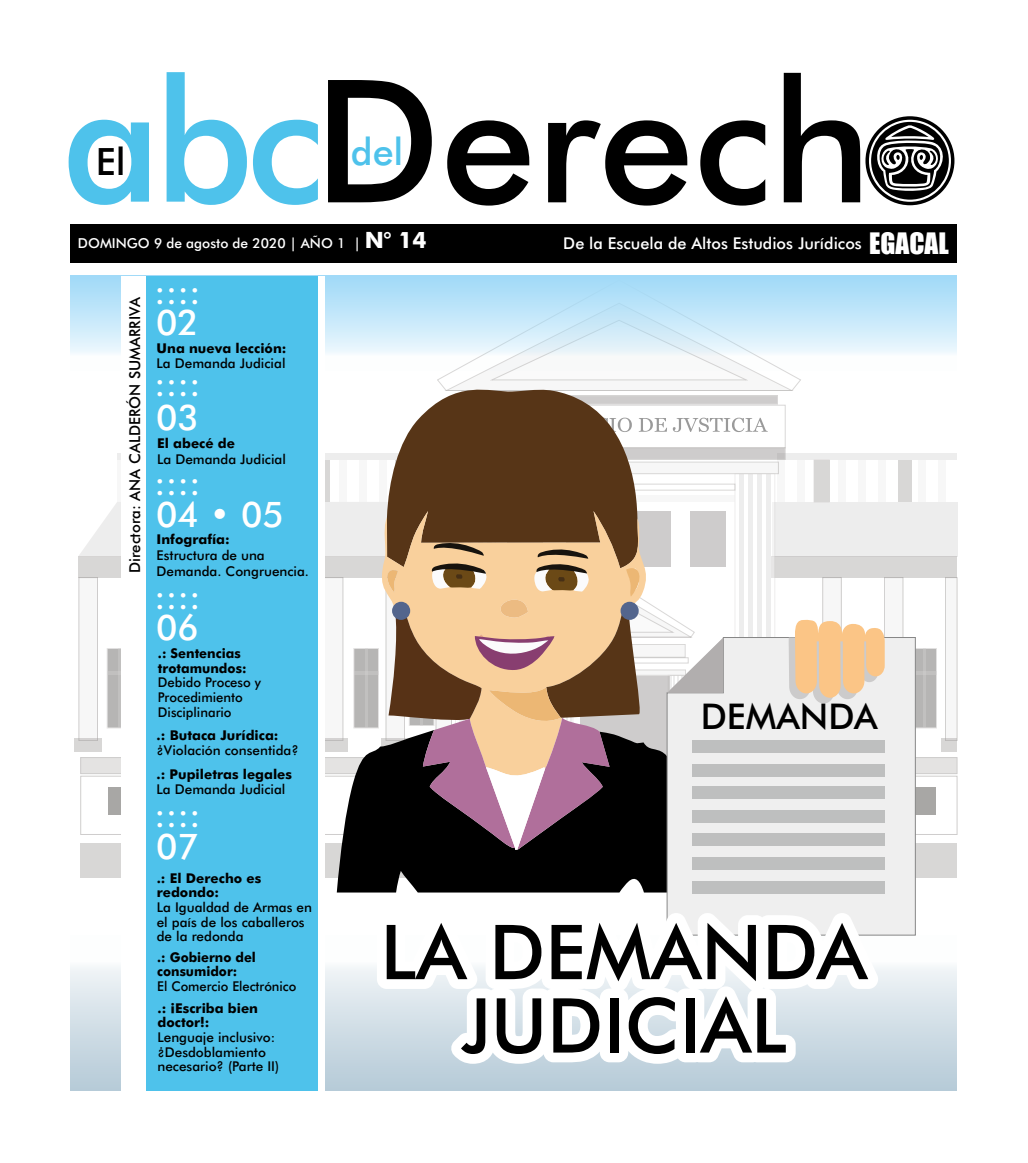
<style>
.page{position:relative;width:1028px;height:1163px;background:#fff}
.page>*{position:absolute;margin:0;border:0;box-sizing:border-box;transform-origin:0 0}
.t1{font:500 170.88px "Futura BT";color:#000}
.t2{font:500 75.75px/73.4px "Futura BT";color:#000;text-align:center}
.t3{font:500 37.62px "Futura BT";color:#4ec2eb}
.t4{font:500 37.62px "Futura BT";color:#000}
.t5{font:500 35.5px "Futura BT";color:#000}
.t6{font:500 35.38px "Futura BT";color:#fff}
.t7{font:27.25px "Impact";color:#fff}
.t8{font:700 22.5px "Futura BT";color:#fff}
.t9{font:500 16.25px "Futura BT";color:#fff}
.t10{font:500 15px "Futura BT";color:#000}
.t11{font:500 13.75px "Futura BT";color:#fff}
.t12{font:500 13.5px/14.6px "Futura BT";color:#000}
.t13{font:700 13.5px/14.6px "Futura BT";color:#000}
.t14{font:700 13.5px/14.6px "Futura BT";color:#000;scale:.96 1}
.t15{font:500 13.5px "Futura BT";color:#000;scale:.96 1}
.s1{color:#4ec2eb}
</style>
<div class="page">
<div style="left:777px;top:460px;width:7px;height:42px;background:#ededed;opacity:.4"></div>
<div style="left:797px;top:460px;width:7px;height:42px;background:#f7f7f7"></div>
<div style="left:814px;top:460px;width:15px;height:42px;background:#d8d7d6"></div>
<div style="left:838px;top:460px;width:7px;height:42px;background:#f7f7f7"></div>
<div style="left:858px;top:460px;width:7px;height:42px;background:#f7f7f7"></div>
<div style="left:878px;top:460px;width:7px;height:42px;background:#f7f7f7"></div>
<div style="left:898px;top:460px;width:14px;height:42px;background:#d8d7d6"></div>
<div style="left:918px;top:460px;width:7px;height:42px;background:#f7f7f7"></div>
<div style="left:939px;top:460px;width:7px;height:42px;background:#f7f7f7"></div>
<div style="left:777px;top:453px;width:180px;height:7px;background:#ededed"></div>
<div style="left:772px;top:502px;width:185px;height:54px;background:#ededed"></div>
<div style="left:772px;top:556px;width:185px;height:21px;background:#d8d7d6"></div>
<div style="left:945px;top:577px;width:12px;height:163px;background:#f7f7f7"></div>
<div style="left:941px;top:738px;width:16px;height:13px;background:#9f9c9a;opacity:.4"></div>
<div style="left:884px;top:577px;width:19px;height:163px;background:#f7f7f7"></div>
<div style="left:822px;top:577px;width:19px;height:163px;background:#f7f7f7"></div>
<div style="left:912px;top:648px;width:24px;height:79px;background:#b6b5b4"></div>
<div style="left:911px;top:648px;width:26px;height:80px;border:1px solid #bcb9b8"></div>
<hr style="left:922px;top:648px;width:3px;height:79px;background:#c1c0bf">
<hr style="left:912px;top:671px;width:24px;height:3px;background:#c1c0bf">
<div style="left:766px;top:757px;width:191px;height:16px;background:#e4e3e2"></div>
<div style="left:912px;top:787px;width:23px;height:27px;background:#a8a7a5"></div>
<div style="left:766px;top:842px;width:191px;height:35px;background:#d8d7d6"></div>
<div style="left:74px;top:738px;width:28px;height:13px;background:#d8d7d6"></div>
<div style="left:81px;top:842px;width:380px;height:35px;background:#d8d7d6"></div>
<div style="left:446px;top:448px;width:339px;height:11px;background:#cecccc"></div>
<div style="left:452px;top:462px;width:326px;height:11px;background:#f7f7f7"></div>
<div style="left:454px;top:395px;width:323px;height:9px;background:#cecccc"></div>
<svg style="left:442px;top:371px;width:359px;height:20px"></svg>
<svg style="left:743px;top:475px;width:30px;height:161px"></svg>
<div style="left:734px;top:473px;width:41px;height:401px;border:1px solid #d4d2d2"></div>
<hr style="left:739px;top:473px;width:4px;height:401px;background:#ededed">
<hr style="left:748px;top:473px;width:4px;height:401px;background:#ededed">
<hr style="left:757px;top:473px;width:4px;height:401px;background:#ededed">
<div style="left:766px;top:473px;width:5px;height:401px;background:#ededed"></div>
<div style="left:496px;top:496px;width:239px;height:6px;background:#f7f7f7"></div>
<div style="left:446px;top:405px;width:339px;height:43px;border:1px solid #9f9c9a"></div>
<div style="left:690px;top:511px;width:35px;height:56px;background:#cecccc"></div>
<div style="left:117px;top:460px;width:7px;height:42px;background:#f7f7f7"></div>
<div style="left:315px;top:460px;width:15px;height:42px;background:#9f9c9a;opacity:.4"></div>
<div style="left:339px;top:460px;width:7px;height:42px;background:#f7f7f7"></div>
<div style="left:360px;top:460px;width:7px;height:42px;background:#f7f7f7"></div>
<div style="left:380px;top:460px;width:7px;height:42px;background:#f7f7f7"></div>
<div style="left:117px;top:453px;width:329px;height:7px;background:#ededed"></div>
<svg style="left:643px;top:417px;width:124px;height:15px"></svg>
<div style="left:71px;top:276px;width:886px;height:95px;background:linear-gradient(to bottom,#9cd8f8,#fffdfc)"></div>
<div style="left:71px;top:935px;width:886px;height:155px;background:linear-gradient(to bottom,#fff,#b3c8d6)"></div>
<div style="left:71px;top:224px;width:886px;height:38px;background:#000"></div>
<svg style="left:865px;top:116px;width:89px;height:89px"></svg>
<div style="left:121px;top:276px;width:203px;height:814px;background:#fff"></div>
<div style="left:146px;top:276px;width:172px;height:814px;background:#4ec2eb"></div>
<div style="left:337px;top:851px;width:329px;height:41px;background:#000"></div>
<svg style="left:388px;top:377px;width:255px;height:125px;fill:#573517"></svg>
<div style="left:666px;top:636px;width:250px;height:299px;background:#efefef"></div>
<svg style="left:78px;top:502px;width:645px;height:349px"></svg>
<div style="left:692px;top:786px;width:192px;height:13px;background:#bebfbf"></div>
<div style="left:692px;top:809px;width:192px;height:13px;background:#bebfbf"></div>
<div style="left:692px;top:833px;width:192px;height:13px;background:#bebfbf"></div>
<div style="left:692px;top:857px;width:192px;height:12px;background:#bebfbf"></div>
<div style="left:692px;top:880px;width:192px;height:13px;background:#bebfbf"></div>
<div style="left:692px;top:739px;width:192px;height:13px;background:#bebfbf"></div>
<div style="left:692px;top:763px;width:192px;height:13px;background:#bebfbf"></div>
<svg style="left:788px;top:619px;width:96px;height:84px"></svg>
<svg style="left:377px;top:912px;width:501px;height:151px"></svg>
<h1 class="t1" style="left:62px;top:38px;width:811px"><span class="s1">abc</span>Derech</h1>
<p class="t11" style="left:78px;top:234px;width:284px">DOMINGO 9 de agosto de 2020 | AÑO 1 |</p>
<h3 class="t8" style="left:365px;top:226px;width:63px">N° 14</h3>
<p class="t9" style="left:563px;top:233px;width:300px">De la Escuela de Altos Estudios Jurídicos</p>
<h3 class="t4" style="left:96px;top:138px;width:31px">El</h3>
<h3 class="t3" style="left:351px;top:129px;width:54px">del</h3>
<h3 class="t7" style="left:869px;top:222px;width:81px">EGACAL</h3>
<p class="t10" style="left:126px;top:573px;width:278px;rotate:-90deg">Directora: ANA CALDERÓN SUMARRIVA</p>
<h3 class="t6" style="left:154px;top:269px;width:48px">::::</h3>
<h3 class="t6" style="left:156px;top:300px;width:44px">02</h3>
<p class="t13" style="left:157px;top:341px;width:131px">Una nueva lección:</p>
<p class="t12" style="left:157px;top:355px;width:130px">La Demanda Judicial</p>
<h3 class="t6" style="left:154px;top:362px;width:48px">::::</h3>
<h3 class="t6" style="left:156px;top:395px;width:44px">03</h3>
<p class="t13" style="left:157px;top:436px;width:80px">El abecé de</p>
<p class="t12" style="left:157px;top:452px;width:130px">La Demanda Judicial</p>
<h3 class="t6" style="left:154px;top:461px;width:48px">::::</h3>
<h3 class="t6" style="left:156px;top:493px;width:129px">04 • 05</h3>
<p class="t13" style="left:157px;top:531px;width:75px">Infografía:</p>
<p class="t12" style="left:157px;top:547px;width:154px;line-height:16.1px">Estructura de una<br>Demanda. Congruencia.</p>
<h3 class="t6" style="left:154px;top:574px;width:48px">::::</h3>
<h3 class="t6" style="left:156px;top:605px;width:44px">06</h3>
<p class="t13" style="left:158px;top:646px;width:90px">.: Sentencias trotamundos:</p>
<p class="t12" style="left:158px;top:675px;width:104px">Debido Proceso y<br>Procedimiento<br>Disciplinario</p>
<p class="t13" style="left:157px;top:727px;width:123px">.: Butaca Jurídica:</p>
<p class="t12" style="left:157px;top:742px;width:144px">¿Violación consentida?</p>
<p class="t13" style="left:157px;top:766px;width:137px">.: Pupiletras legales</p>
<p class="t12" style="left:157px;top:781px;width:130px">La Demanda Judicial</p>
<h3 class="t6" style="left:156px;top:825px;width:44px">07</h3>
<p class="t13" style="left:157px;top:870px;width:106px">.: El Derecho es redondo:</p>
<p class="t12" style="left:157px;top:899px;width:157px">La Igualdad de Armas en el país de los caballeros de la redonda</p>
<p class="t14" style="left:157px;top:949px;width:104px">.: Gobierno del consumidor:</p>
<p class="t15" style="left:157px;top:977px;width:146px">El Comercio Electrónico</p>
<p class="t13" style="left:157px;top:1000px;width:102px">.: ¡Escriba bien doctor!:</p>
<p class="t12" style="left:157px;top:1029px;width:123px">Lenguaje inclusivo: ¿Desdoblamiento necesario? (Parte II)</p>
<h3 class="t6" style="left:154px;top:792px;width:48px">::::</h3>
<h3 class="t5" style="left:700px;top:694px;width:178px">DEMANDA</h3>
<h2 class="t2" style="left:380px;top:914px;width:488px">LA DEMANDA<br>JUDICIAL</h2>
</div>
